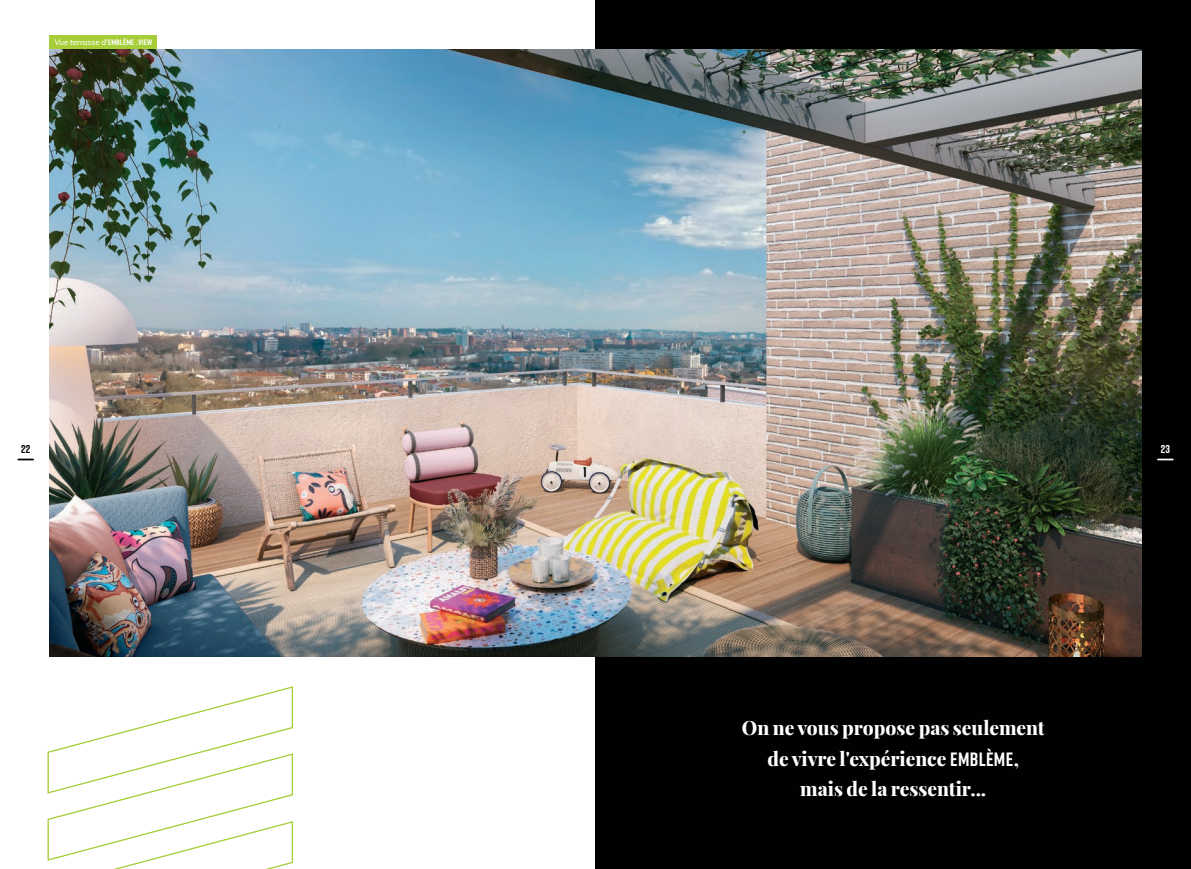
<style>
.page{position:relative;width:1191px;height:869px;background:#fff}
.page>*{position:absolute;margin:0;border:0;box-sizing:border-box;transform-origin:0 0}
.t1{font:800 19.25px/30.5px "Playfair Display";color:#fff;text-align:center}
.t2{font:700 11.38px "Rift";color:#010101}
.t3{font:700 11.38px "Rift";color:#fff}
.t4{font:italic 500 7.88px "Muli";color:#fff}
.s1{font-family:"Rift";font-weight:700;font-style:normal}
.s2{font-family:"Rift";font-weight:700}
</style>
<div class="page">
<div style="left:49px;top:35px;width:108px;height:15px;background:#a6ce39"></div>
<div style="left:595px;top:0;width:596px;height:868px;background:#010101"></div>
<img style="left:50px;top:50px;width:1091px;height:606px">
<svg style="left:47px;top:686px;width:246px;height:182px"></svg>
<svg style="left:1158px;top:458px;width:14px;height:2px"></svg>
<svg style="left:18px;top:458px;width:15px;height:2px"></svg>
<p class="t4" style="left:54px;top:37px;width:99px">Vue terrasse d'<span class="s1">EMBLÈME . VIEW</span></p>
<p class="t2" style="left:21px;top:440px;width:11px">22</p>
<p class="t3" style="left:1160px;top:440px;width:11px">23</p>
<p class="t1" style="left:742px;top:710px;width:304px">On ne vous propose pas seulement de vivre l'expérience <span class="s2">EMBLème</span>,<br>mais de la ressentir...</p>
</div>
